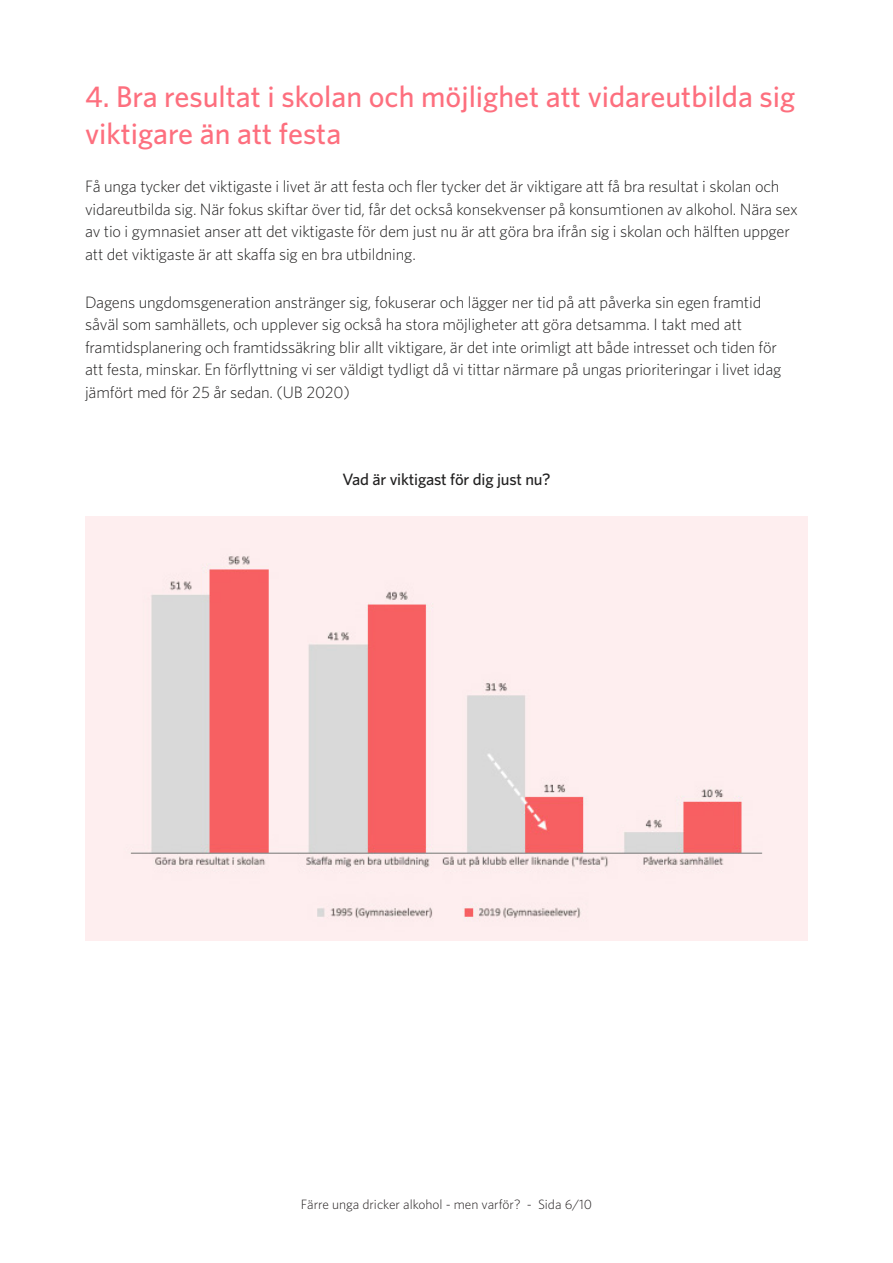
<style>
.page{position:relative;width:893px;height:1263px;background:#fff}
.page>*{position:absolute;margin:0;border:0;box-sizing:border-box;transform-origin:0 0}
.RUBRIK_1{font:500 30px/37.5px "Whitney";color:#fd6f7e}
.Bröd{font:300 16.5px/22.5px "Whitney";letter-spacing:-.01em;color:#212020}
.Bröd-2{font:500 16.5px "Whitney";letter-spacing:-.01em;color:#212020}
.t1{font:300 13.5px "Whitney";color:#231f20}
</style>
<div class="page">
<img style="left:85px;top:517px;width:723px;height:423px">
<p class="RUBRIK_1" style="left:85px;top:77px;width:712px">4. Bra resultat i skolan och möjlighet att vidareutbilda sig viktigare än att festa</p>
<p class="Bröd" style="left:85px;top:175px;width:714px">Få unga tycker det viktigaste i livet är att festa och fler tycker det är viktigare att få bra resultat i skolan och vidareutbilda sig. När fokus skiftar över tid, får det också konsekvenser på konsumtionen av alkohol. Nära sex av tio i gymnasiet anser att det viktigaste för dem just nu är att göra bra ifrån sig i skolan och hälften uppger att det viktigaste är att skaffa sig en bra utbildning.</p>
<p class="Bröd" style="left:85px;top:290px;width:698px">Dagens ungdomsgeneration anstränger sig, fokuserar och lägger ner tid på att påverka sin egen framtid såväl som samhällets, och upplever sig också ha stora möjligheter att göra detsamma. I takt med att framtidsplanering och framtidssäkring blir allt viktigare, är det inte orimligt att både intresset och tiden för att festa, minskar. En förflyttning vi ser väldigt tydligt då vi tittar närmare på ungas prioriteringar i livet idag jämfört med för 25 år sedan. (UB 2020)</p>
<p class="Bröd-2" style="left:342px;top:469px;width:210px">Vad är viktigast för dig just nu?</p>
<p class="t1" style="left:301px;top:1196px;width:293px">Färre unga dricker alkohol - men varför? - Sida 6/10</p>
</div>
